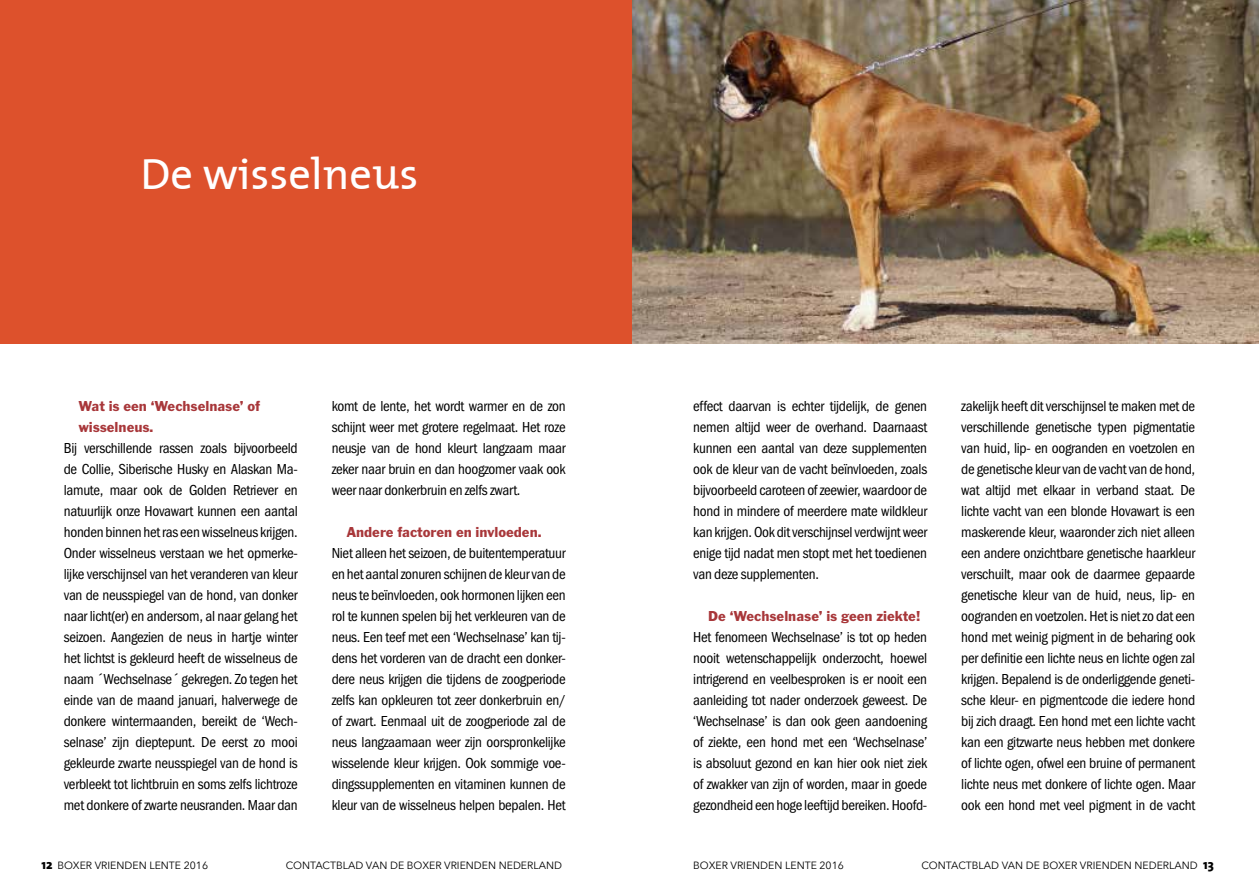
<style>
.page{position:relative;width:1259px;height:893px;background:#fff}
.page>*{position:absolute;margin:0;border:0;box-sizing:border-box;transform-origin:0 0}
.t1{font:44.4px "The Mix";color:#fff}
.t2{font:15px/21px "Franklin Got URWTCE Boo Con";letter-spacing:-.02em;color:#000;text-align:justify}
.t3{font:15px/21px "Franklin Got T";color:#a8373a}
.t4{font:10.5px "Avenir Next";color:#000}
.s1{font-family:"The Sans";font-weight:800;font-size:13.5px}
</style>
<div class="page">
<img style="left:631px;top:0;width:628px;height:343px">
<div style="left:0;top:0;width:631px;height:343px;background:#dd512c"></div>
<h1 class="t1" style="left:140px;top:137px;width:279px">De wisselneus</h1>
<p class="t3" style="left:79px;top:396px;width:183px">Wat is een ‘Wechselnase’ of wisselneus.</p>
<p class="t2" style="left:64px;top:438px;width:235px">Bij verschillende rassen zoals bijvoorbeeld de Collie, Siberische Husky en Alaskan Ma&shy;lamute, maar ook de Golden Retriever en natuurlijk onze Hovawart kunnen een aantal honden binnen het ras een wisselneus krijgen.<br>Onder wisselneus verstaan we het opmerke&shy;lijke verschijnsel van het veranderen van kleur van de neusspiegel van de hond, van donker naar licht(er) en andersom, al naar gelang het seizoen. Aangezien de neus in hartje winter het lichtst is gekleurd heeft de wisselneus de naam ´Wechselnase´ gekregen. Zo tegen het einde van de maand januari, halverwege de donkere wintermaanden, bereikt de ‘Wech&shy;selnase’ zijn dieptepunt. De eerst zo mooi gekleurde zwarte neusspiegel van de hond is verbleekt tot lichtbruin en soms zelfs lichtroze met donkere of zwarte neusranden. Maar dan</p>
<p class="t2" style="left:332px;top:396px;width:235px">komt de lente, het wordt warmer en de zon schijnt weer met grotere regelmaat. Het roze neusje van de hond kleurt langzaam maar zeker naar bruin en dan hoogzomer vaak ook weer naar donkerbruin en zelfs zwart.</p>
<p class="t3" style="left:347px;top:522px;width:196px">Andere factoren en invloeden.</p>
<p class="t2" style="left:332px;top:543px;width:235px">Niet alleen het seizoen, de buitentemperatuur en het aantal zonuren schijnen de kleur van de neus te beïnvloeden, ook hormonen lijken een rol te kunnen spelen bij het verkleuren van de neus. Een teef met een ‘Wechselnase’ kan tij&shy;dens het vorderen van de dracht een donker&shy;dere neus krijgen die tijdens de zoogperiode zelfs kan opkleuren tot zeer donkerbruin en/ of zwart. Eenmaal uit de zoogperiode zal de neus langzaamaan weer zijn oorspronkelijke wisselende kleur krijgen. Ook sommige voe&shy;dingssupplementen en vitaminen kunnen de kleur van de wisselneus helpen bepalen. Het</p>
<p class="t2" style="left:693px;top:396px;width:235px">effect daarvan is echter tijdelijk, de genen nemen altijd weer de overhand. Daarnaast kunnen een aantal van deze supplementen ook de kleur van de vacht beïnvloeden, zoals bijvoorbeeld caroteen of zeewier, waardoor de hond in mindere of meerdere mate wildkleur kan krijgen. Ook dit verschijnsel verdwijnt weer enige tijd nadat men stopt met het toedienen van deze supplementen.</p>
<p class="t3" style="left:708px;top:606px;width:213px">De ‘Wechselnase’ is geen ziekte!</p>
<p class="t2" style="left:693px;top:627px;width:235px">Het fenomeen Wechselnase’ is tot op heden nooit wetenschappelijk onderzocht, hoewel intrigerend en veelbesproken is er nooit een aanleiding tot nader onderzoek geweest. De ‘Wechselnase’ is dan ook geen aandoening of ziekte, een hond met een ‘Wechselnase’ is absoluut gezond en kan hier ook niet ziek of zwakker van zijn of worden, maar in goede gezondheid een hoge leeftijd bereiken. Hoofd-</p>
<p class="t2" style="left:961px;top:396px;width:235px">zakelijk heeft dit verschijnsel te maken met de verschillende genetische typen pigmentatie van huid, lip- en oogranden en voetzolen en de genetische kleur van de vacht van de hond, wat altijd met elkaar in verband staat. De lichte vacht van een blonde Hovawart is een maskerende kleur, waaronder zich niet alleen een andere onzichtbare genetische haarkleur verschuilt, maar ook de daarmee gepaarde genetische kleur van de huid, neus, lip- en oogranden en voetzolen. Het is niet zo dat een hond met weinig pigment in de beharing ook per definitie een lichte neus en lichte ogen zal krijgen. Bepalend is de onderliggende geneti&shy;sche kleur- en pigmentcode die iedere hond bij zich draagt. Een hond met een lichte vacht kan een gitzwarte neus hebben met donkere of lichte ogen, ofwel een bruine of permanent lichte neus met donkere of lichte ogen. Maar ook een hond met veel pigment in de vacht</p>
<p class="t4" style="left:41px;top:856px;width:168px"><span class="s1">12</span> BOXER VRIENDEN LENTE 2016</p>
<p class="t4" style="left:286px;top:856px;width:278px">CONTACTBLAD VAN DE BOXER VRIENDEN NEDERLAND</p>
<p class="t4" style="left:693px;top:856px;width:152px">BOXER VRIENDEN LENTE 2016</p>
<p class="t4" style="left:921px;top:856px;width:294px">CONTACTBLAD VAN DE BOXER VRIENDEN NEDERLAND <span class="s1">13</span></p>
</div>
